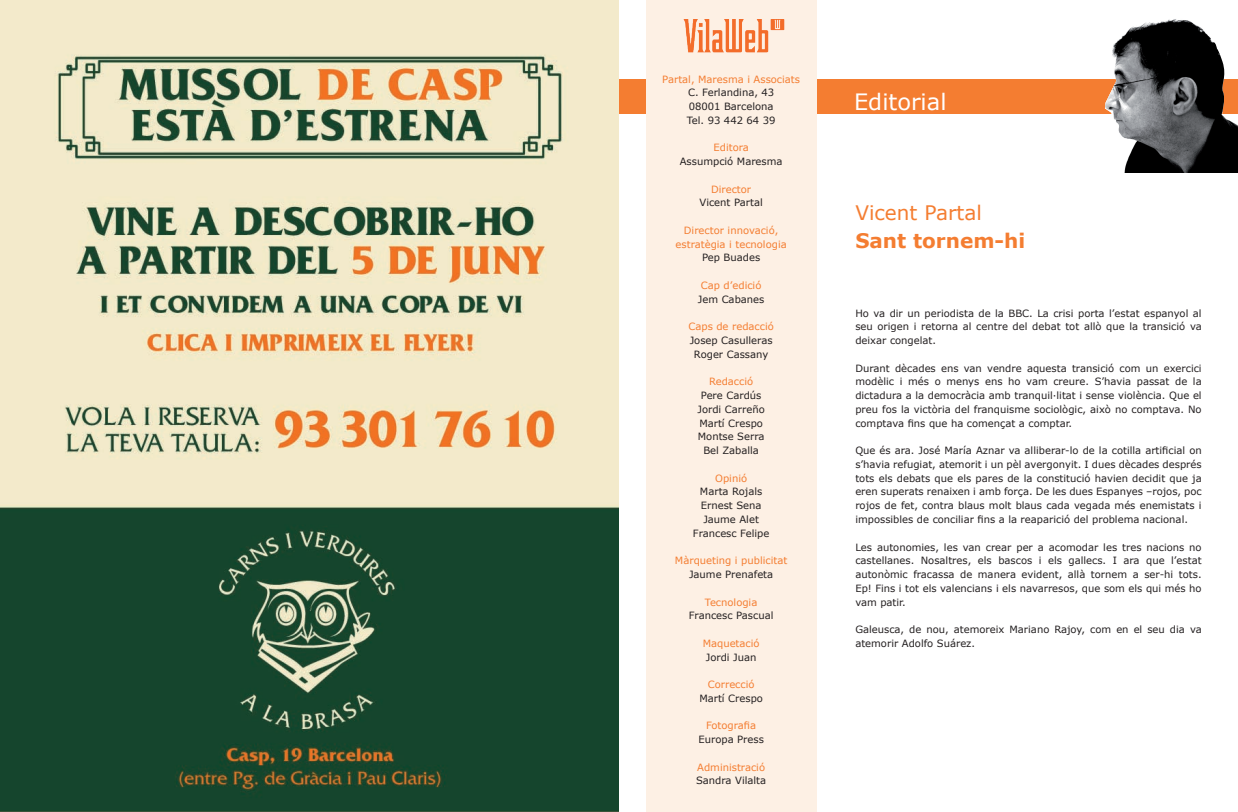
<style>
.page{position:relative;width:1238px;height:812px;background:#fff}
.page>*{position:absolute;margin:0;border:0;box-sizing:border-box;transform-origin:0 0}
.t1{font:22.5px "Verdana";color:#fff}
.t2{font:700 20px "Verdana";color:#f47d31}
.t3{font:20px "Verdana";color:#f47d31}
.t4{font:10px/13.8px "Verdana";color:#231f20;text-align:justify}
.t5{font:10px/13.8px "Verdana";color:#f47d31;text-align:center}
</style>
<div class="page">
<div style="left:619px;top:79px;width:619px;height:35px;background:#f47d31"></div>
<div style="left:646px;top:0;width:170px;height:811px;background:#fdf0e4"></div>
<img style="left:683px;top:19px;width:101px;height:34px">
<img style="left:1105px;top:19px;width:133px;height:153px">
<img style="left:0;top:0;width:619px;height:811px">
<p class="t5" style="left:662px;top:72px;width:139px">Partal, Maresma i Associats</p>
<p class="t4" style="left:687px;top:85px;width:90px;text-align:left">C. Ferlandina, 43<br>08001 Barcelona<br>Tel. 93 442 64 39</p>
<p class="t5" style="left:713px;top:140px;width:37px">Editora</p>
<p class="t4" style="left:680px;top:154px;width:104px">Assumpció Maresma</p>
<p class="t5" style="left:711px;top:182px;width:42px">Director</p>
<p class="t4" style="left:699px;top:195px;width:65px">Vicent Partal</p>
<p class="t5" style="left:675px;top:223px;width:113px">Director innovació, estratègia i tecnologia</p>
<p class="t4" style="left:702px;top:250px;width:60px">Pep Buades</p>
<p class="t5" style="left:701px;top:278px;width:62px">Cap d’edició</p>
<p class="t4" style="left:698px;top:292px;width:68px">Jem Cabanes</p>
<p class="t5" style="left:688px;top:319px;width:87px">Caps de redacció</p>
<p class="t4" style="left:689px;top:333px;width:84px;text-align:center">Josep Casulleras<br>Roger Cassany</p>
<p class="t5" style="left:709px;top:374px;width:46px">Redacció</p>
<p class="t4" style="left:697px;top:388px;width:69px;text-align:center">Pere Cardús<br>Jordi Carreño<br>Martí Crespo<br>Montse Serra<br>Bel Zaballa</p>
<p class="t5" style="left:715px;top:470px;width:33px">Opinió</p>
<p class="t4" style="left:693px;top:484px;width:78px;text-align:center">Marta Rojals<br>Ernest Sena<br>Jaume Alet<br>Francesc Felipe</p>
<p class="t5" style="left:675px;top:553px;width:114px">Màrqueting i publicitat</p>
<p class="t4" style="left:689px;top:567px;width:86px">Jaume Prenafeta</p>
<p class="t5" style="left:705px;top:594px;width:54px">Tecnologia</p>
<p class="t4" style="left:689px;top:608px;width:86px">Francesc Pascual</p>
<p class="t5" style="left:702px;top:635px;width:58px">Maquetació</p>
<p class="t4" style="left:706px;top:649px;width:52px">Jordi Juan</p>
<p class="t5" style="left:707px;top:677px;width:48px">Correcció</p>
<p class="t4" style="left:699px;top:690px;width:65px">Martí Crespo</p>
<p class="t5" style="left:706px;top:718px;width:52px">Fotografia</p>
<p class="t4" style="left:698px;top:732px;width:67px">Europa Press</p>
<p class="t5" style="left:697px;top:759px;width:69px">Administració</p>
<p class="t4" style="left:696px;top:773px;width:72px">Sandra Vilalta</p>
<h1 class="t1" style="left:854px;top:88px;width:94px">Editorial</h1>
<h2 class="t3" style="left:855px;top:200px;width:128px">Vicent Partal</h2>
<h2 class="t2" style="left:855px;top:228px;width:171px">Sant tornem-hi</h2>
<p class="t4" style="left:855px;top:305px;width:348px">Ho va dir un periodista de la BBC. La crisi porta l’estat espanyol al seu origen i retorna al centre del debat tot allò que la transició va deixar congelat.</p>
<p class="t4" style="left:855px;top:360px;width:348px">Durant dècades ens van vendre aquesta transició com un exercici modèlic i més o menys ens ho vam creure. S’havia passat de la dictadura a la democràcia amb tranquil·litat i sense violència. Que el preu fos la victòria del franquisme sociològic, això no comptava. No comptava fins que ha començat a comptar.</p>
<p class="t4" style="left:855px;top:443px;width:348px">Que és ara. José María Aznar va alliberar-lo de la cotilla artificial on s’havia refugiat, atemorit i un pèl avergonyit. I dues dècades després tots els debats que els pares de la constitució havien decidit que ja eren superats renaixen i amb força. De les dues Espanyes –rojos, poc rojos de fet, contra blaus molt blaus cada vegada més enemistats i impossibles de conciliar fins a la reaparició del problema nacional.</p>
<p class="t4" style="left:855px;top:539px;width:348px">Les autonomies, les van crear per a acomodar les tres nacions no castellanes. Nosaltres, els bascos i els gallecs. I ara que l’estat autonòmic fracassa de manera evident, allà tornem a ser-hi tots.<br>Ep! Fins i tot els valencians i els navarresos, que som els qui més ho vam patir.</p>
<p class="t4" style="left:855px;top:622px;width:348px">Galeusca, de nou, atemoreix Mariano Rajoy, com en el seu dia va atemorir Adolfo Suárez.</p>
</div>
